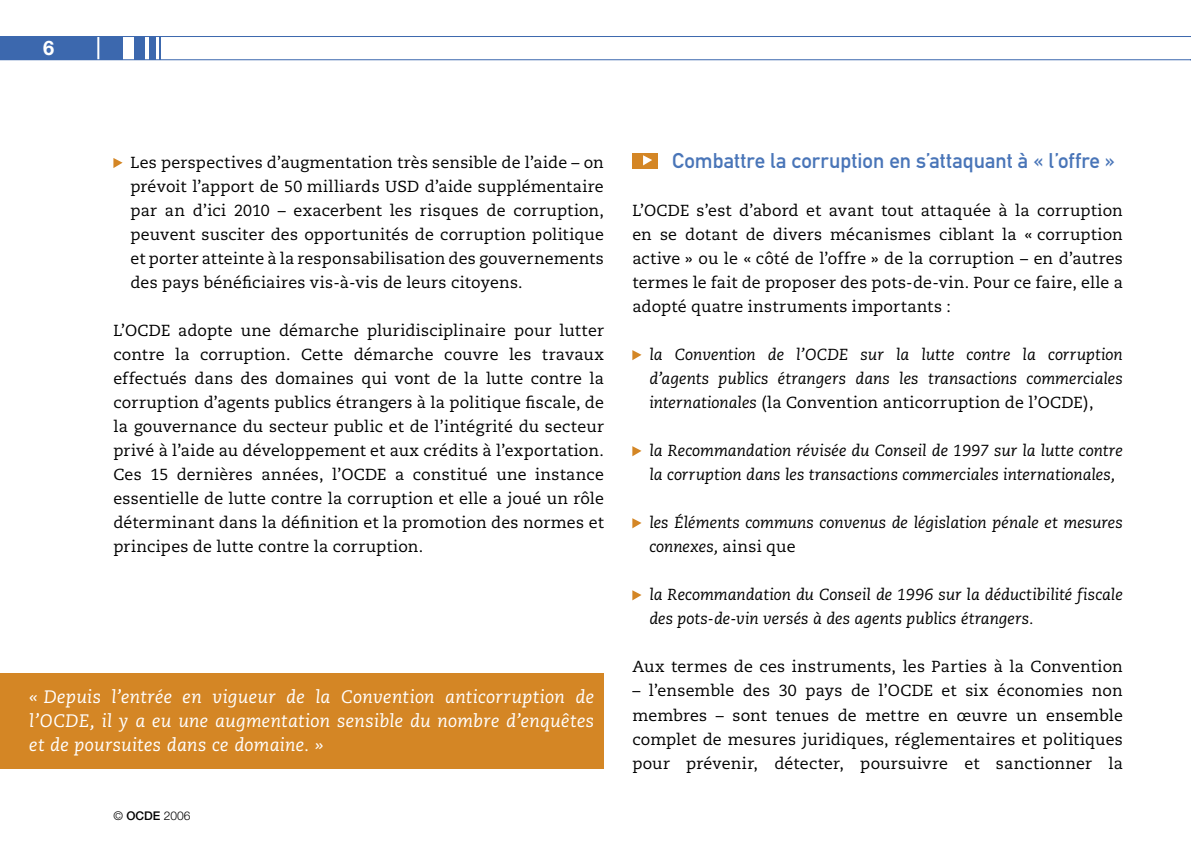
<style>
.page{position:relative;width:1191px;height:851px;background:#fff}
.page>*{position:absolute;margin:0;border:0;box-sizing:border-box;transform-origin:0 0}
._00_heading_2{font:21px "DIN Mittelschrift Std";letter-spacing:.005em;color:#4975b8}
.t1{font:700 20px "Helvetica Neue";color:#fff}
._01_body_box_orange{font:italic 18px/24px "Caecilia";letter-spacing:.015em;color:#fff;text-align:justify}
._00_body{font:16px/24px "Caecilia";letter-spacing:.01em;color:#000;text-align:justify}
._00_body_bullet{font:italic 16px/24px "Caecilia";color:#000}
._00_body_bullet-2{font:16px/24px "Caecilia";letter-spacing:.01em;color:#000;text-align:justify}
.t2{font:300 12px "Helvetica Neue";color:#000}
.s1{font-weight:500}
.s2{font-style:normal}
</style>
<div class="page">
<div style="left:0;top:36px;width:123px;height:24px;background:#3c68ae"></div>
<hr style="left:97px;top:32px;width:2px;height:31px;background:#fff">
<hr style="left:0;top:36px;width:1191px;height:1px;background:#3c68ae">
<hr style="left:0;top:59px;width:1191px;height:1px;background:#3c68ae">
<div style="left:134px;top:36px;width:11px;height:24px;background:#3c68ae"></div>
<svg style="left:159px;top:37px;width:1px;height:22px"></svg>
<div style="left:149px;top:36px;width:7px;height:24px;background:#3c68ae"></div>
<svg style="left:113px;top:158px;width:10px;height:10px"></svg>
<div style="left:632px;top:153px;width:26px;height:15px;background:#d48625"></div>
<svg style="left:643px;top:155px;width:9px;height:10px"></svg>
<svg style="left:632px;top:350px;width:9px;height:10px"></svg>
<svg style="left:632px;top:446px;width:9px;height:10px"></svg>
<svg style="left:632px;top:518px;width:9px;height:10px"></svg>
<svg style="left:632px;top:590px;width:9px;height:10px"></svg>
<div style="left:0;top:672px;width:604px;height:96px;background:#d48625"></div>
<p class="t1" style="left:43px;top:35px;width:13px">6</p>
<p class="_00_body_bullet-2" style="left:130px;top:151px;width:475px">Les perspectives d’augmentation très sensible de l’aide – on prévoit l’apport de 50 milliards USD d’aide supplémentaire par an d’ici 2010 – exacerbent les risques de corruption, peuvent susciter des opportunités de corruption politique et porter atteinte à la responsabilisation des gouvernements des pays bénéficiaires vis-à-vis de leurs citoyens.</p>
<p class="_00_body" style="left:113px;top:319px;width:492px">L’OCDE adopte une démarche pluridisciplinaire pour lutter contre la corruption. Cette démarche couvre les travaux effectués dans des domaines qui vont de la lutte contre la corruption d’agents publics étrangers à la politique fiscale, de la gouvernance du secteur public et de l’intégrité du secteur privé à l’aide au développement et aux crédits à l’exportation.<br>Ces 15 dernières années, l’OCDE a constitué une instance essentielle de lutte contre la corruption et elle a joué un rôle déterminant dans la définition et la promotion des normes et principes de lutte contre la corruption.</p>
<p class="_01_body_box_orange" style="left:29px;top:685px;width:566px">« Depuis l’entrée en vigueur de la Convention anticorruption de l’OCDE, il y a eu une augmentation sensible du nombre d’enquêtes et de poursuites dans ce domaine. »</p>
<p class="t2" style="left:113px;top:807px;width:78px">© <span class="s1">OCDE</span> 2006</p>
<p class="_00_heading_2" style="left:672px;top:148px;width:445px">Combattre la corruption en s’attaquant à « l’offre »</p>
<p class="_00_body" style="left:632px;top:199px;width:492px">L’OCDE s’est d’abord et avant tout attaquée à la corruption en se dotant de divers mécanismes ciblant la « corruption active » ou le « côté de l’offre » de la corruption – en d’autres termes le fait de proposer des pots-de-vin. Pour ce faire, elle a adopté quatre instruments importants :</p>
<p class="_00_body_bullet" style="left:649px;top:343px;width:475px;text-align:justify">la Convention de l’OCDE sur la lutte contre la corruption d’agents publics étrangers dans les transactions commerciales internationales <span class="s2">(la Convention anticorruption de l’OCDE),</span></p>
<p class="_00_body_bullet" style="left:649px;top:439px;width:475px">la Recommandation révisée du Conseil de 1997 sur la lutte contre la corruption dans les transactions commerciales internationales,</p>
<p class="_00_body_bullet" style="left:649px;top:511px;width:475px">les Éléments communs convenus de législation pénale et mesures connexes, <span class="s2">ainsi que</span></p>
<p class="_00_body_bullet" style="left:649px;top:583px;width:475px">la Recommandation du Conseil de 1996 sur la déductibilité fiscale des pots-de-vin versés à des agents publics étrangers.</p>
<p class="_00_body" style="left:632px;top:655px;width:492px">Aux termes de ces instruments, les Parties à la Convention</p>
<p class="_00_body" style="left:632px;top:679px;width:492px">– l’ensemble des 30 pays de l’OCDE et six économies non membres – sont tenues de mettre en œuvre un ensemble complet de mesures juridiques, réglementaires et politiques pour prévenir, détecter, poursuivre et sanctionner la</p>
</div>
